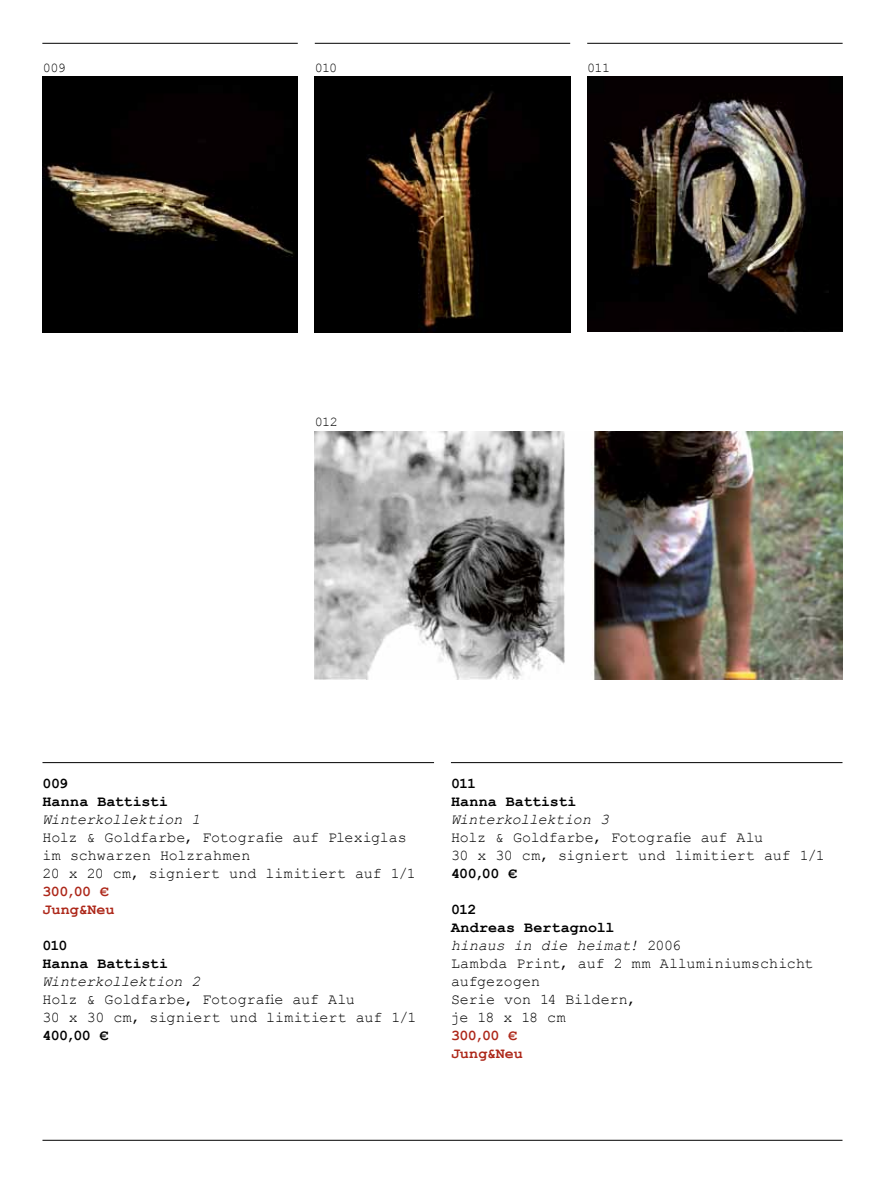
<style>
.page{position:relative;width:885px;height:1183px;background:#fff}
.page>*{position:absolute;margin:0;border:0;box-sizing:border-box;transform-origin:0 0}
.t1{font:15px/18px "Courier New";letter-spacing:-.005em;color:#000}
.t2{font:italic 15px "Courier New";letter-spacing:-.015em;color:#000}
.t3{font:700 15px/18px "Courier New";color:#000}
.t4{font:700 15px/18px "Courier New";color:#ad2719}
.t5{font:700 15px "Courier New";letter-spacing:-.02em;color:#000}
.t6{font:13.5px "Courier New";letter-spacing:-.06em;color:#000}
.s1{font-weight:700}
.s2{font-style:italic}
</style>
<div class="page">
<hr style="left:42px;top:1139px;width:800px;height:1px;background:#000">
<hr style="left:42px;top:762px;width:392px;height:1px;background:#000">
<hr style="left:451px;top:762px;width:391px;height:1px;background:#000">
<hr style="left:42px;top:43px;width:256px;height:1px;background:#000">
<hr style="left:315px;top:43px;width:255px;height:1px;background:#000">
<hr style="left:587px;top:43px;width:255px;height:1px;background:#000">
<img style="left:43px;top:77px;width:255px;height:255px">
<img style="left:315px;top:77px;width:255px;height:255px">
<img style="left:587px;top:77px;width:255px;height:254px">
<img style="left:314px;top:431px;width:528px;height:248px">
<p class="t6" style="left:43px;top:59px;width:25px">009</p>
<p class="t6" style="left:315px;top:59px;width:24px">010</p>
<p class="t6" style="left:587px;top:59px;width:24px">011</p>
<p class="t6" style="left:315px;top:413px;width:25px">012</p>
<p class="t3" style="left:43px;top:773px;width:127px">009<br>Hanna Battisti</p>
<p class="t2" style="left:43px;top:808px;width:159px">Winterkollektion 1</p>
<p class="t1" style="left:43px;top:827px;width:375px">Holz &amp; Goldfarbe, Fotografie auf Plexiglas im schwarzen Holzrahmen<br>20 x 20 cm, signiert und limitiert auf 1/1</p>
<p class="t4" style="left:43px;top:881px;width:73px">300,00 €<br>Jung&amp;Neu</p>
<p class="t3" style="left:43px;top:935px;width:127px">010<br>Hanna Battisti</p>
<p class="t2" style="left:43px;top:970px;width:159px">Winterkollektion 2</p>
<p class="t1" style="left:43px;top:989px;width:375px">Holz &amp; Goldfarbe, Fotografie auf Alu<br>30 x 30 cm, signiert und limitiert auf 1/1</p>
<p class="t5" style="left:43px;top:1025px;width:68px">400,00 €</p>
<p class="t3" style="left:451px;top:773px;width:127px">011<br>Hanna Battisti</p>
<p class="t2" style="left:451px;top:808px;width:159px">Winterkollektion 3</p>
<p class="t1" style="left:451px;top:827px;width:375px">Holz &amp; Goldfarbe, Fotografie auf Alu<br>30 x 30 cm, signiert und limitiert auf 1/1</p>
<p class="t5" style="left:451px;top:863px;width:68px">400,00 €</p>
<p class="t1" style="left:451px;top:899px;width:364px"><span class="s1">012<br>Andreas Bertagnoll<br></span><span class="s2">hinaus in die heimat!</span> 2006<br>Lambda Print, auf 2 mm Alluminiumschicht aufgezogen<br>Serie von 14 Bildern,<br>je 18 x 18 cm</p>
<p class="t4" style="left:451px;top:1025px;width:73px">300,00 €<br>Jung&amp;Neu</p>
</div>
